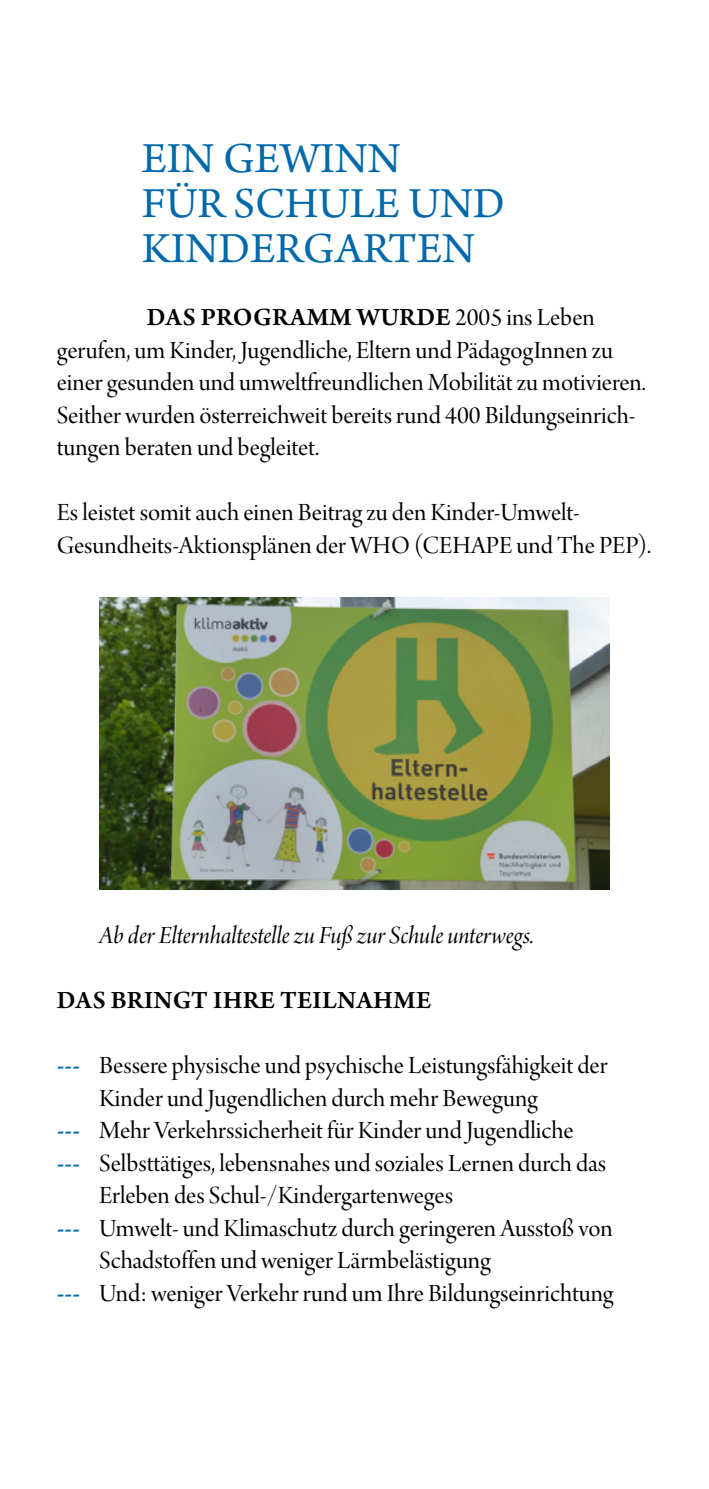
<style>
.page{position:relative;width:709px;height:1489px;background:#fff}
.page>*{position:absolute;margin:0;border:0;box-sizing:border-box;transform-origin:0 0}
.p_Fließtext{font:45px/45px "Arno Pro";color:#0069aa}
.p_Fließtext-2{font:26.25px/32.5px "Arno Pro Display";color:#000}
.p_Fließtext-3{font:26.25px "Arno Pro Italic Display";letter-spacing:-.005em;color:#000}
.p_Fließtext-4{font:600 26.25px "Arno Pro";letter-spacing:.015em;color:#000}
.s1{font-family:"Arno Pro";font-weight:600}
.s2{font-family:"Arno Pro";font-weight:600;color:#0069aa}
</style>
<div class="page">
<img style="left:99px;top:597px;width:510px;height:292px">
<p class="p_Fließtext" style="left:142px;top:138px;width:365px">EIN GEWINN<br>FÜR SCHULE UND<br>KINDERGARTEN</p>
<p class="p_Fließtext-2" style="left:57px;top:303px;width:590px;text-indent:90px"><span class="s1">DAS PROGRAMM WURDE</span> 2005 ins Leben gerufen, um Kinder, Jugendliche, Eltern und PädagogInnen zu einer gesunden und umweltfreundlichen Mobilität zu motivieren.<br>Seither wurden österreichweit bereits rund 400 Bildungseinrich&shy;tungen beraten und begleitet.</p>
<p class="p_Fließtext-2" style="left:57px;top:498px;width:596px">Es leistet somit auch einen Beitrag zu den Kinder-Umwelt-<br>Gesundheits-Aktionsplänen der WHO (CEHAPE und The PEP).</p>
<p class="p_Fließtext-3" style="left:99px;top:920px;width:436px">Ab der Elternhaltestelle zu Fuß zur Schule unterwegs.</p>
<p class="p_Fließtext-4" style="left:57px;top:984px;width:376px">DAS BRINGT IHRE TEILNAHME</p>
<p class="p_Fließtext-2" style="left:99px;top:1050px;width:510px;text-indent:-42px"><span class="s2">---</span> Bessere physische und psychische Leistungsfähigkeit der<br>Kinder und Jugendlichen durch mehr Bewegung</p>
<p class="p_Fließtext-2" style="left:57px;top:1115px;width:518px"><span class="s2">---</span> Mehr Verkehrssicherheit für Kinder und Jugendliche</p>
<p class="p_Fließtext-2" style="left:99px;top:1148px;width:508px;text-indent:-42px"><span class="s2">---</span> Selbsttätiges, lebensnahes und soziales Lernen durch das<br>Erleben des Schul-/Kindergartenweges</p>
<p class="p_Fließtext-2" style="left:99px;top:1213px;width:515px;text-indent:-42px"><span class="s2">---</span> Umwelt- und Klimaschutz durch geringeren Ausstoß von<br>Schadstoffen und weniger Lärmbelästigung</p>
<p class="p_Fließtext-2" style="left:57px;top:1278px;width:558px"><span class="s2">---</span> Und: weniger Verkehr rund um Ihre Bildungseinrichtung</p>
</div>
